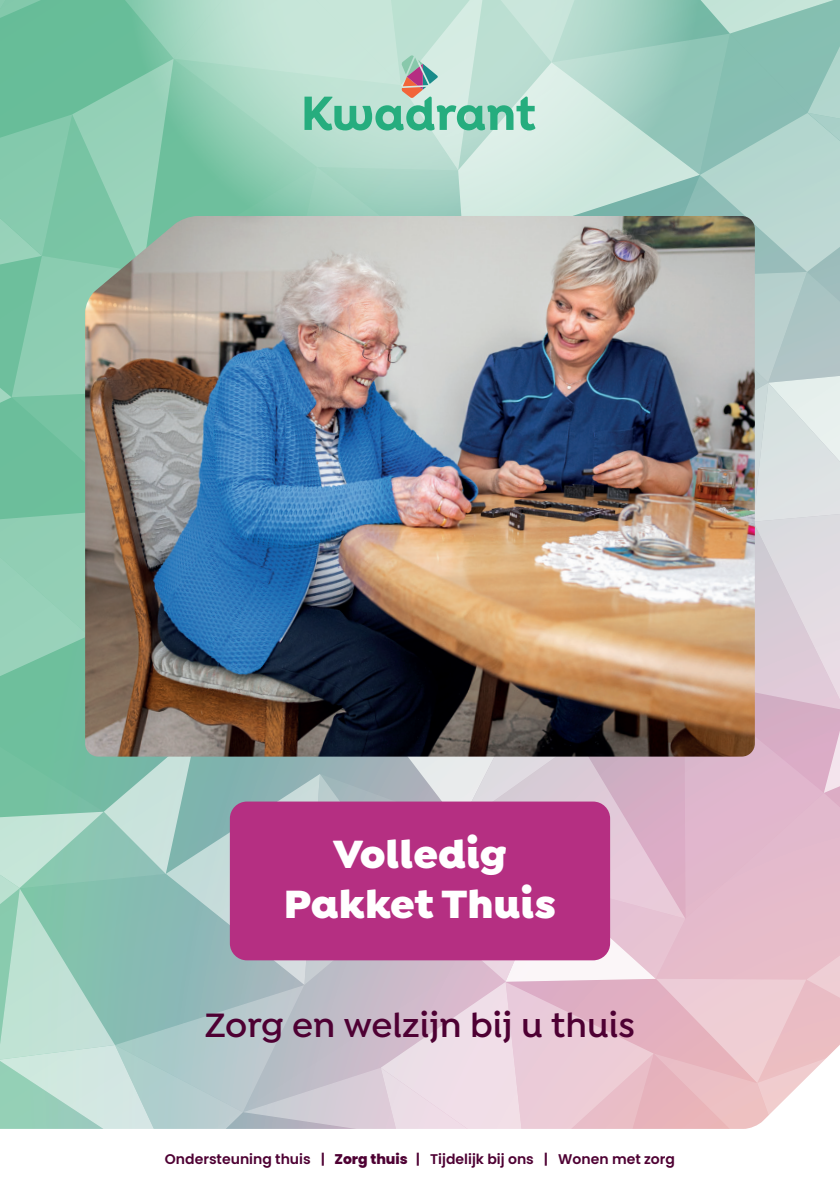
<style>
.page{position:relative;width:840px;height:1191px;background:#fff}
.page>*{position:absolute;margin:0;border:0;box-sizing:border-box;transform-origin:0 0}
.t1{font:900 42px "Isidora Sans Alt";color:#fff}
.t2{font:600 36px "Isidora Sans Alt";color:#4e0033}
.t3{font:600 14px "Poppins";color:#4e0033}
.s1{font-weight:800}
</style>
<div class="page">
<img style="left:0;top:0;width:839px;height:1129px">
<p class="t1" style="left:333px;top:827px;width:175px">Volledig</p>
<p class="t1" style="left:283px;top:877px;width:274px">Pakket Thuis</p>
<p class="t2" style="left:205px;top:1004px;width:431px">Zorg en welzijn bij u thuis</p>
<p class="t3" style="left:165px;top:1151px;width:511px">Ondersteuning thuis | <span class="s1">Zorg thuis</span> | Tijdelijk bij ons | Wonen met zorg</p>
</div>
